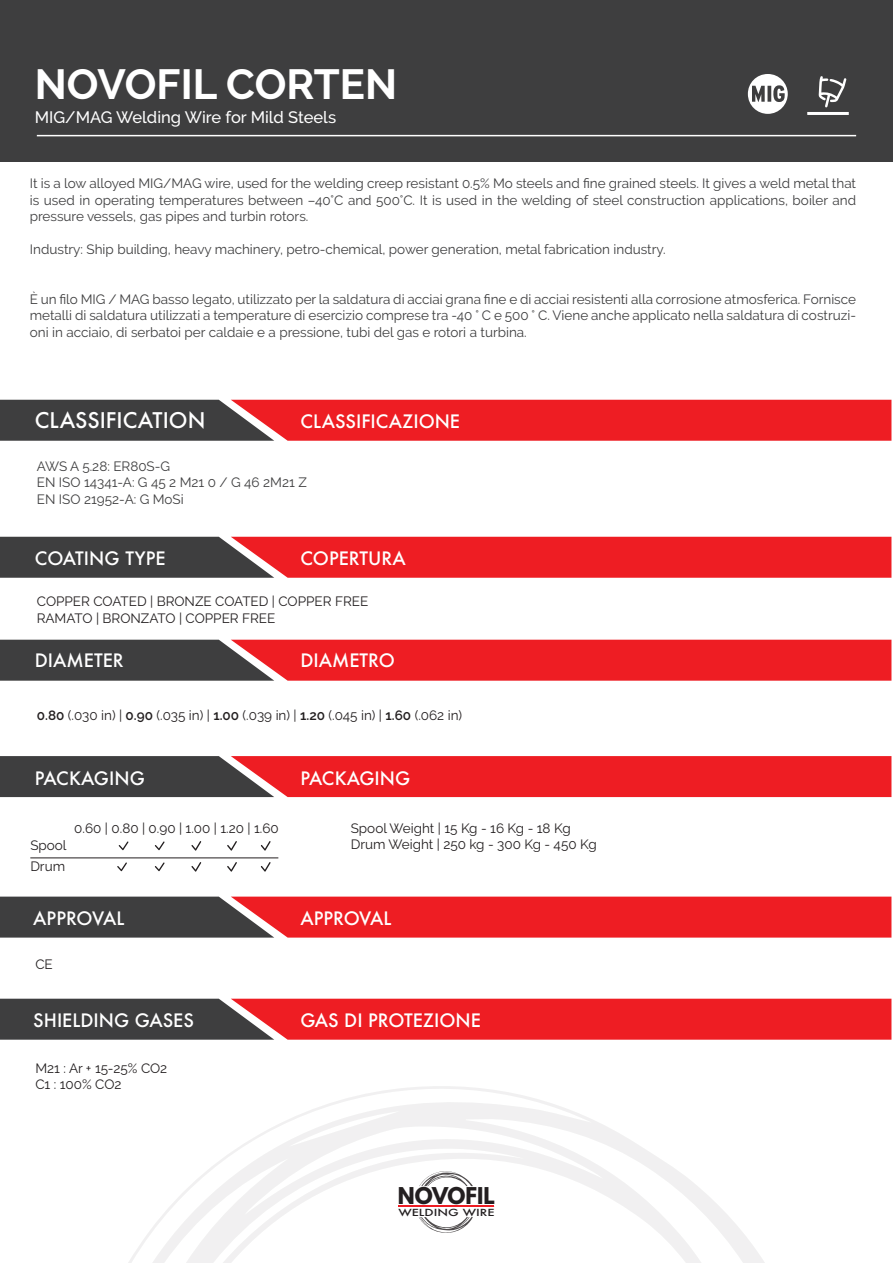
<style>
.page{position:relative;width:893px;height:1263px;background:#fff}
.page>*{position:absolute;margin:0;border:0;box-sizing:border-box;transform-origin:0 0}
.t1{font:700 42px "Raleway";color:#fff}
.t2{font:500 21px "Futura";color:#fff}
.t3{font:700 20.55px "League Spartan";color:#231f20}
.t4{font:500 18px "Futura";color:#fff}
.t5{font:500 16.5px "Raleway";color:#fff}
.t6{font:13.5px/16.5px "Raleway";color:#3e3e3f;text-align:justify}
.t7{font:13.5px/16.5px "Raleway";color:#231f20}
.t8{font:500 9.45px "Futura";color:#231f20;scale:1.33 1}
.s1{font-weight:600}
</style>
<div class="page">
<svg style="left:0;top:897px;width:891px;height:40px;background:#bd292d"></svg>
<svg style="left:0;top:756px;width:891px;height:41px;background:#bc292e"></svg>
<svg style="left:0;top:640px;width:891px;height:41px;background:#bd2b2f"></svg>
<svg style="left:0;top:537px;width:891px;height:41px;background:#bd2a2f"></svg>
<svg style="left:0;top:400px;width:891px;height:41px;background:#bd2a2f"></svg>
<div style="left:0;top:0;width:893px;height:161px;background:#3e3e3f"></div>
<svg style="left:128px;top:1086px;width:637px;height:177px"></svg>
<svg style="left:807px;top:76px;width:42px;height:39px"></svg>
<svg style="left:748px;top:74px;width:40px;height:40px"></svg>
<hr style="left:37px;top:135px;width:819px;height:1px;background:#fff">
<hr style="left:30px;top:857px;width:248px;height:1px;background:#231f20">
<svg style="left:119px;top:841px;width:9px;height:9px"></svg>
<svg style="left:155px;top:841px;width:10px;height:9px"></svg>
<svg style="left:191px;top:841px;width:10px;height:10px"></svg>
<svg style="left:227px;top:841px;width:10px;height:10px"></svg>
<svg style="left:261px;top:841px;width:10px;height:10px"></svg>
<svg style="left:117px;top:862px;width:10px;height:9px"></svg>
<svg style="left:155px;top:862px;width:10px;height:9px"></svg>
<svg style="left:191px;top:862px;width:10px;height:10px"></svg>
<svg style="left:227px;top:862px;width:10px;height:10px"></svg>
<svg style="left:261px;top:862px;width:10px;height:10px"></svg>
<svg style="left:0;top:999px;width:891px;height:41px;background:#bd2b2f"></svg>
<h1 class="t1" style="left:35px;top:60px;width:364px">NOVOFIL CORTEN</h1>
<p class="t5" style="left:35px;top:108px;width:303px">MIG/MAG Welding Wire for Mild Steels</p>
<p class="t6" style="left:30px;top:175px;width:828px">It is a low alloyed MIG/MAG wire, used for the welding creep resistant 0.5% Mo steels and fine grained steels. It gives a weld metal that is used in operating temperatures between –40°C and 500°C. It is used in the welding of steel construction applications, boiler and pressure vessels, gas pipes and turbin rotors.</p>
<p class="t6" style="left:30px;top:241px;width:637px">Industry: Ship building, heavy machinery, petro-chemical, power generation, metal fabrication industry.</p>
<p class="t6" style="left:30px;top:291px;width:828px">È un filo MIG / MAG basso legato, utilizzato per la saldatura di acciai grana fine e di acciai resistenti alla corrosione atmosferica. Fornisce metalli di saldatura utilizzati a temperature di esercizio comprese tra -40 ° C e 500 ° C. Viene anche applicato nella saldatura di costruzi&shy;oni in acciaio, di serbatoi per caldaie e a pressione, tubi del gas e rotori a turbina.</p>
<h2 class="t2" style="left:35px;top:406px;width:172px">CLASSIFICATION</h2>
<h3 class="t4" style="left:300px;top:409px;width:161px">CLASSIFICAZIONE</h3>
<p class="t6" style="left:37px;top:458px;width:271px;text-align:left">AWS A 5.28: ER80S-G<br>EN ISO 14341-A: G 45 2 M21 0 / G 46 2M21 Z<br>EN ISO 21952-A: G MoSi</p>
<h3 class="t4" style="left:35px;top:546px;width:132px">COATING TYPE</h3>
<h3 class="t4" style="left:300px;top:546px;width:107px">COPERTURA</h3>
<p class="t7" style="left:37px;top:593px;width:333px">COPPER COATED | BRONZE COATED | COPPER FREE<br>RAMATO | BRONZATO | COPPER FREE</p>
<h3 class="t4" style="left:35px;top:648px;width:90px">DIAMETER</h3>
<h3 class="t4" style="left:300px;top:648px;width:96px">DIAMETRO</h3>
<p class="t7" style="left:37px;top:707px;width:427px"><span class="s1">0.80</span> (.030 in) | <span class="s1">0.90</span> (.035 in) | <span class="s1">1.00</span> (.039 in) | <span class="s1">1.20</span> (.045 in) | <span class="s1">1.60</span> (.062 in)</p>
<h3 class="t4" style="left:35px;top:766px;width:112px">PACKAGING</h3>
<p class="t7" style="left:74px;top:820px;width:206px">0.60 | 0.80 | 0.90 | 1.00 | 1.20 | 1.60</p>
<p class="t7" style="left:30px;top:835px;width:38px;line-height:21px">Spool<br>Drum</p>
<h3 class="t4" style="left:33px;top:906px;width:93px">APPROVAL</h3>
<p class="t7" style="left:35px;top:956px;width:19px">CE</p>
<h3 class="t4" style="left:33px;top:1008px;width:162px">SHIELDING GASES</h3>
<p class="t7" style="left:35px;top:1059px;width:133px">M21 : Ar + 15-25% CO2<br>C1 : 100% CO2</p>
<h3 class="t4" style="left:300px;top:766px;width:112px">PACKAGING</h3>
<p class="t7" style="left:351px;top:820px;width:247px">Spool Weight | 15 Kg - 16 Kg - 18 Kg<br>Drum Weight | 250 kg - 300 Kg - 450 Kg</p>
<h3 class="t4" style="left:300px;top:906px;width:93px">APPROVAL</h3>
<h3 class="t4" style="left:300px;top:1008px;width:182px">GAS DI PROTEZIONE</h3>
<h3 class="t3" style="left:398px;top:1179px;width:99px">NOVOFIL</h3>
<p class="t8" style="left:398px;top:1206px;width:74px">WELDING WIRE</p>
</div>
